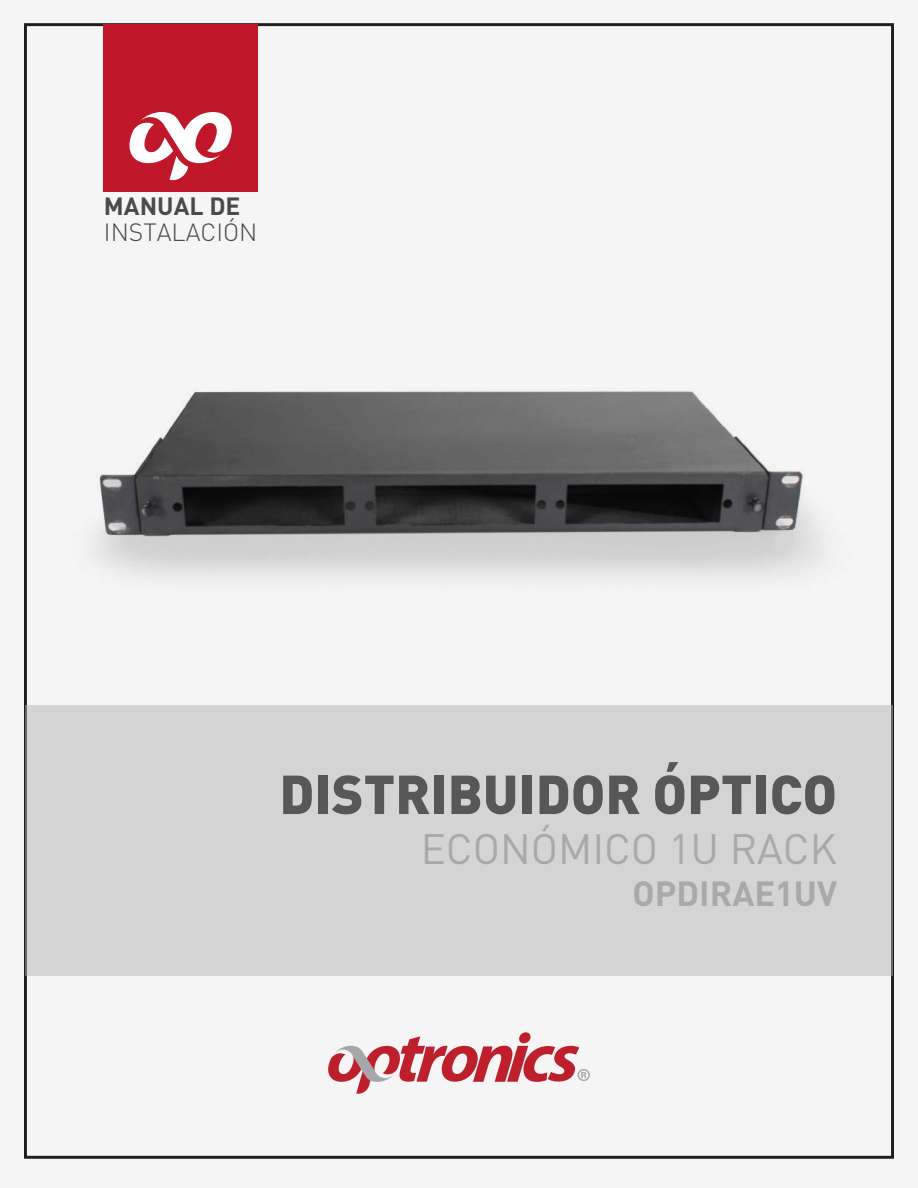
<style>
.page{position:relative;width:918px;height:1188px;background:#f5f5f5}
.page>*{position:absolute;margin:0;border:0;box-sizing:border-box;transform-origin:0 0}
.t1{font:900 54px "DIN Pro";color:#575756}
.t2{font:42px "DIN Pro";color:#a9a9a9}
.t3{font:700 34.5px "DIN Pro";color:#a9a9a9}
.t4{font:300 24.6px "DIN Pro";color:#4a4a49}
.t5{font:700 24.6px "DIN Pro";color:#4a4a49}
</style>
<div class="page">
<div style="left:25px;top:705px;width:868px;height:271px;background:#d4d4d4"></div>
<div style="left:103px;top:25px;width:155px;height:167px;background:#c0172a"></div>
<svg style="left:129px;top:112px;width:103px;height:68px"></svg>
<svg style="left:328px;top:1032px;width:262px;height:62px"></svg>
<img style="left:95px;top:391px;width:727px;height:186px">
<p class="t5" style="left:104px;top:190px;width:138px">MANUAL DE</p>
<p class="t4" style="left:104px;top:216px;width:155px">INSTALACIÓN</p>
<p class="t1" style="left:279px;top:758px;width:559px">DISTRIBUIDOR ÓPTICO</p>
<p class="t2" style="left:421px;top:816px;width:418px">ECONÓMICO 1U RACK</p>
<p class="t3" style="left:633px;top:870px;width:206px">OPDIRAE1UV</p>
</div>
